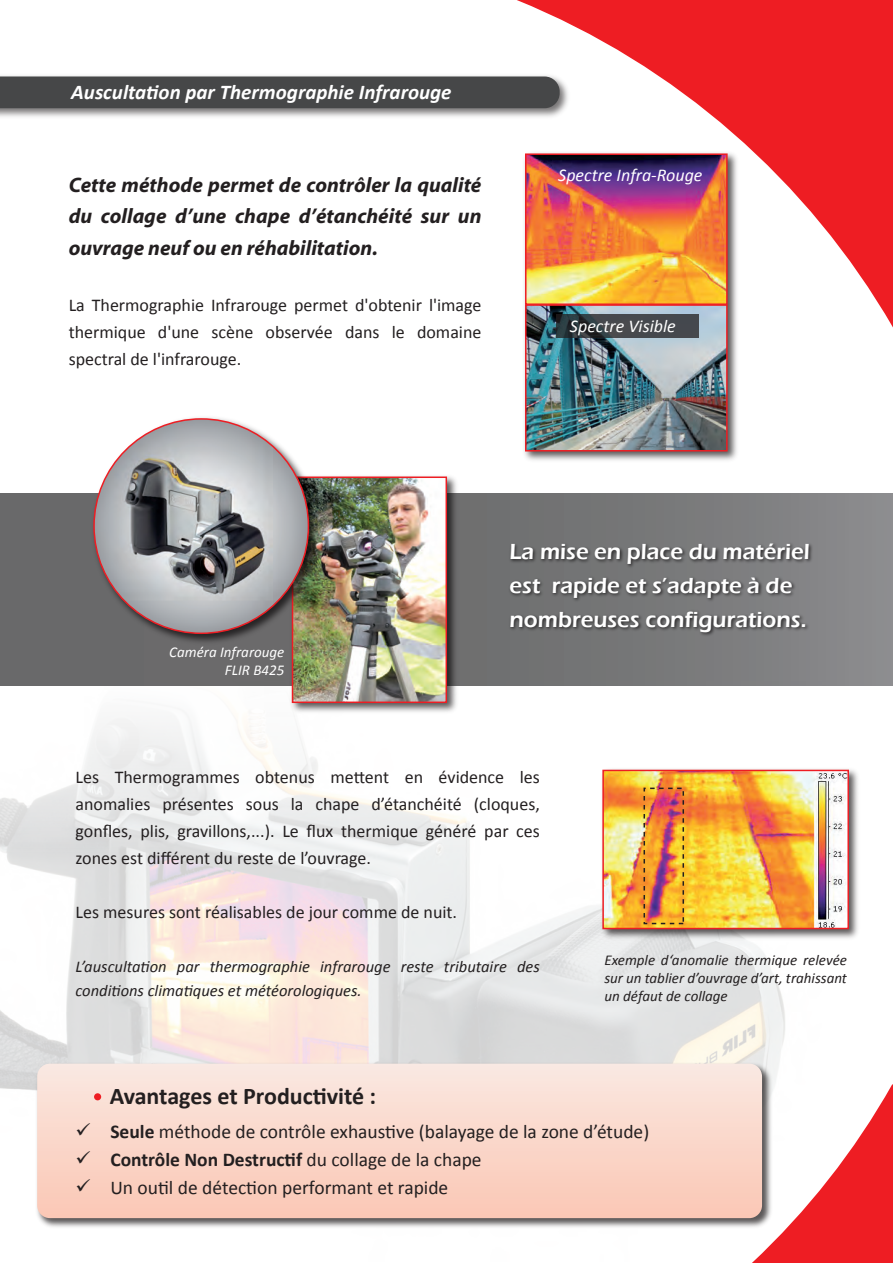
<style>
.page{position:relative;width:893px;height:1263px;background:#fff}
.page>*{position:absolute;margin:0;border:0;box-sizing:border-box;transform-origin:0 0}
.t1{font:700 24px "Calibri";color:#231f20}
.t2{font:600 22.5px/33.8px "Eras ITC";color:#fff}
.t3{font:italic 700 21px/31.5px "Myriad";color:#231f20;text-align:justify}
.t4{font:italic 700 21px "Calibri";color:#fff}
.t5{font:19.5px "Calibri";color:#231f20}
.t6{font:700 19.5px "Calibri";color:#231f20}
.t7{font:18px/27px "Calibri";color:#231f20;text-align:justify}
.t8{font:italic 18px "Calibri";color:#fff}
.t9{font:italic 16.5px/24.8px "Calibri";color:#231f20}
.t10{font:italic 15px/18px "Calibri";color:#231f20;text-align:justify}
.t11{font:italic 15px/18px "Calibri";color:#fff;text-align:right}
.s1{font-weight:700}
.s2{font-weight:400}
</style>
<div class="page">
<div style="left:0;top:76px;width:517px;height:32px;background:#464748"></div>
<img style="left:0;top:854px;width:785px;height:236px">
<svg style="left:752px;top:1084px;width:141px;height:179px"></svg>
<svg style="left:0;top:718px;width:470px;height:136px"></svg>
<img style="left:34px;top:1060px;width:740px;height:170px">
<svg style="left:37px;top:1064px;width:725px;height:154px;background:#fad7cb"></svg>
<svg style="left:517px;top:0;width:376px;height:327px;fill:#ee1d23"></svg>
<svg style="left:0;top:494px;width:893px;height:192px;background:#727273"></svg>
<img style="left:504px;top:146px;width:352px;height:399px">
<img style="left:528px;top:156px;width:197px;height:292px">
<div style="left:525px;top:304px;width:203px;height:147px;border:2px solid #ee1d23"></div>
<div style="left:525px;top:153px;width:203px;height:152px;border:2px solid #ee1d23"></div>
<img style="left:264px;top:476px;width:199px;height:236px">
<img style="left:295px;top:479px;width:149px;height:221px">
<div style="left:292px;top:476px;width:155px;height:227px;border:2px solid #ee1d23"></div>
<img style="left:84px;top:417px;width:244px;height:232px">
<img style="left:94px;top:419px;width:214px;height:214px;border-radius:107px">
<img style="left:594px;top:769px;width:264px;height:176px">
<img style="left:605px;top:773px;width:241px;height:153px">
<div style="left:602px;top:770px;width:247px;height:159px;border:2px solid #ee1d23"></div>
<div style="left:643px;top:788px;width:41px;height:136px;border:2px dashed #231f20"></div>
<div style="left:94px;top:1093px;width:7px;height:7px;background:#ee1d23;border-radius:50%"></div>
<img style="left:507px;top:537px;width:333px;height:149px">
<svg style="left:556px;top:315px;width:142px;height:23px;background:#3c4146"></svg>
<p class="t4" style="left:71px;top:79px;width:382px">Auscultation par Thermographie Infrarouge</p>
<p class="t3" style="left:69px;top:170px;width:414px">Cette méthode permet de contrôler la qualité du collage d’une chape d’étanchéité sur un ouvrage neuf ou en réhabilitation.</p>
<p class="t7" style="left:69px;top:291px;width:414px">La Thermographie Infrarouge permet d'obtenir l'image thermique d'une scène observée dans le domaine spectral de l'infrarouge.</p>
<p class="t8" style="left:558px;top:163px;width:146px">Spectre Infra-Rouge</p>
<p class="t8" style="left:570px;top:313px;width:107px">Spectre Visible</p>
<p class="t11" style="left:169px;top:642px;width:117px">Caméra Infrarouge<br>FLIR B425</p>
<p class="t2" style="left:510px;top:535px;width:302px">La mise en place du matériel est rapide et s’adapte à de nombreuses configurations.</p>
<p class="t7" style="left:76px;top:763px;width:466px">Les Thermogrammes obtenus mettent en évidence les anomalies présentes sous la chape d’étanchéité (cloques, gonfles, plis, gravillons,...). Le flux thermique généré par ces zones est différent du reste de l’ouvrage.</p>
<p class="t7" style="left:76px;top:898px;width:383px">Les mesures sont réalisables de jour comme de nuit.</p>
<p class="t9" style="left:76px;top:953px;width:466px">L’auscultation par thermographie infrarouge reste tributaire des conditions climatiques et météorologiques.</p>
<h1 class="t1" style="left:110px;top:1081px;width:268px">Avantages et Productivité :</h1>
<p class="t10" style="left:604px;top:950px;width:244px">Exemple d‘anomalie thermique relevée sur un tablier d’ouvrage d’art, trahissant un défaut de collage</p>
<p class="t5" style="left:76px;top:1119px;width:575px">✓ <span class="s1">Seule</span> méthode de contrôle exhaustive (balayage de la zone d’étude)</p>
<p class="t6" style="left:76px;top:1147px;width:408px">✓ Contrôle Non Destructif <span class="s2">du collage de la chape</span></p>
<p class="t5" style="left:76px;top:1175px;width:374px">✓ Un outil de détection performant et rapide</p>
</div>
